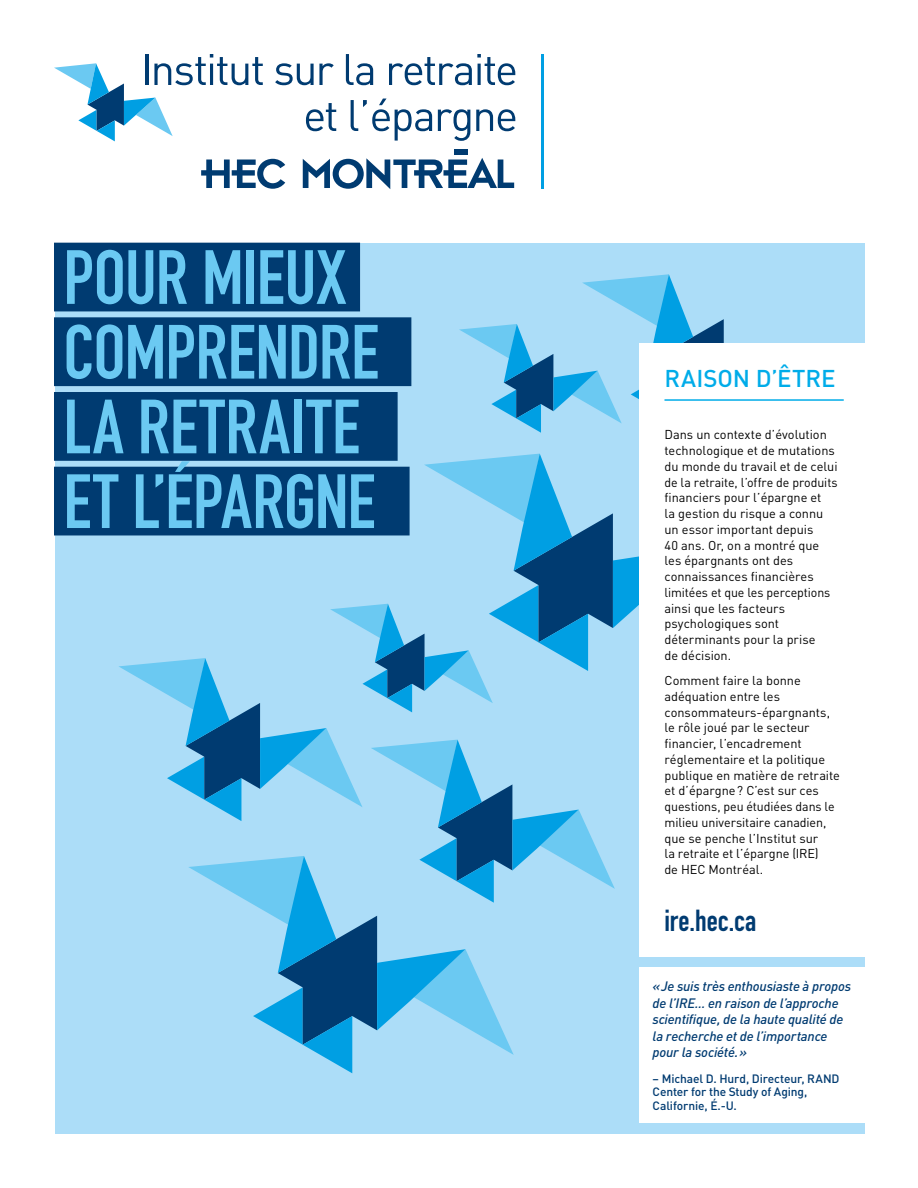
<style>
.page{position:relative;width:918px;height:1188px;background:#fff}
.page>*{position:absolute;margin:0;border:0;box-sizing:border-box;transform-origin:0 0}
.t1{font:75.45px/74.7px "DIN Engschrift Std";color:#6bc9f2}
.t2{font:30px "DIN Engschrift Std";letter-spacing:-.005em;color:#003b71}
.t3{font:500 24px "DINOT";color:#00ace9}
.t4{font:italic 500 13.5px/16.5px "DINOT";letter-spacing:-.015em;color:#003b71}
.t5{font:12.75px/15.8px "DINOT";color:#000}
.t6{font:500 12px/13.5px "DINOT";letter-spacing:-.01em;color:#003b71}
</style>
<div class="page">
<svg style="left:54px;top:54px;width:209px;height:87px"></svg>
<svg style="left:275px;top:63px;width:59px;height:22px"></svg>
<svg style="left:346px;top:54px;width:27px;height:31px"></svg>
<svg style="left:389px;top:54px;width:126px;height:31px"></svg>
<svg style="left:306px;top:103px;width:30px;height:28px"></svg>
<svg style="left:351px;top:99px;width:81px;height:42px"></svg>
<svg style="left:438px;top:109px;width:32px;height:32px"></svg>
<svg style="left:476px;top:109px;width:39px;height:22px"></svg>
<div style="left:454px;top:149px;width:13px;height:5px;background:#003b71"></div>
<svg style="left:201px;top:159px;width:84px;height:30px"></svg>
<svg style="left:303px;top:158px;width:211px;height:31px"></svg>
<hr style="left:541px;top:54px;width:3px;height:134px;background:#009fe3">
<div style="left:55px;top:243px;width:810px;height:891px;background:#acddf8"></div>
<svg style="left:459px;top:274px;width:265px;height:159px"></svg>
<svg style="left:118px;top:454px;width:632px;height:619px"></svg>
<div style="left:639px;top:343px;width:226px;height:614px;background:#fff"></div>
<hr style="left:664px;top:399px;width:180px;height:2px;background:#00ace9">
<div style="left:54px;top:243px;width:306px;height:68px;background:#003b71"></div>
<div style="left:54px;top:317px;width:357px;height:69px;background:#003b71"></div>
<div style="left:54px;top:392px;width:344px;height:69px;background:#003b71"></div>
<div style="left:54px;top:467px;width:356px;height:68px;background:#003b71"></div>
<div style="left:639px;top:968px;width:226px;height:155px;background:#fff"></div>
<h1 class="t1" style="left:63px;top:241px;width:317px">POUR MIEUX<br>COMPRENDRE<br>LA RETRAITE<br>ET L’ÉPARGNE</h1>
<h3 class="t3" style="left:665px;top:363px;width:172px">RAISON D’ÊTRE</h3>
<p class="t5" style="left:664px;top:427px;width:175px">Dans un contexte d’évolution technologique et de mutations du monde du travail et de celui de la retraite, l’offre de produits financiers pour l’épargne et<br>la gestion du risque a connu un essor important depuis<br>40 ans. Or, on a montré que les épargnants ont des connaissances financières limitées et que les perceptions ainsi que les facteurs psychologiques sont déterminants pour la prise<br>de décision.</p>
<p class="t5" style="left:664px;top:672px;width:177px">Comment faire la bonne adéquation entre les consommateurs-épargnants, le rôle joué par le secteur financier, l’encadrement réglementaire et la politique publique en matière de retraite et d’épargne? C’est sur ces questions, peu étudiées dans le milieu universitaire canadien, que se penche l’Institut sur<br>la retraite et l’épargne (IRE)<br>de HEC Montréal.</p>
<h2 class="t2" style="left:664px;top:903px;width:93px">ire.hec.ca</h2>
<p class="t4" style="left:652px;top:978px;width:200px">«Je suis très enthousiaste à propos de l’IRE… en raison de l’approche scientifique, de la haute qualité de la recherche et de l’importance pour la société.»</p>
<p class="t6" style="left:652px;top:1071px;width:189px">– Michael D. Hurd, Directeur, RAND<br>Center for the Study of Aging,<br>Californie, É.-U.</p>
</div>
